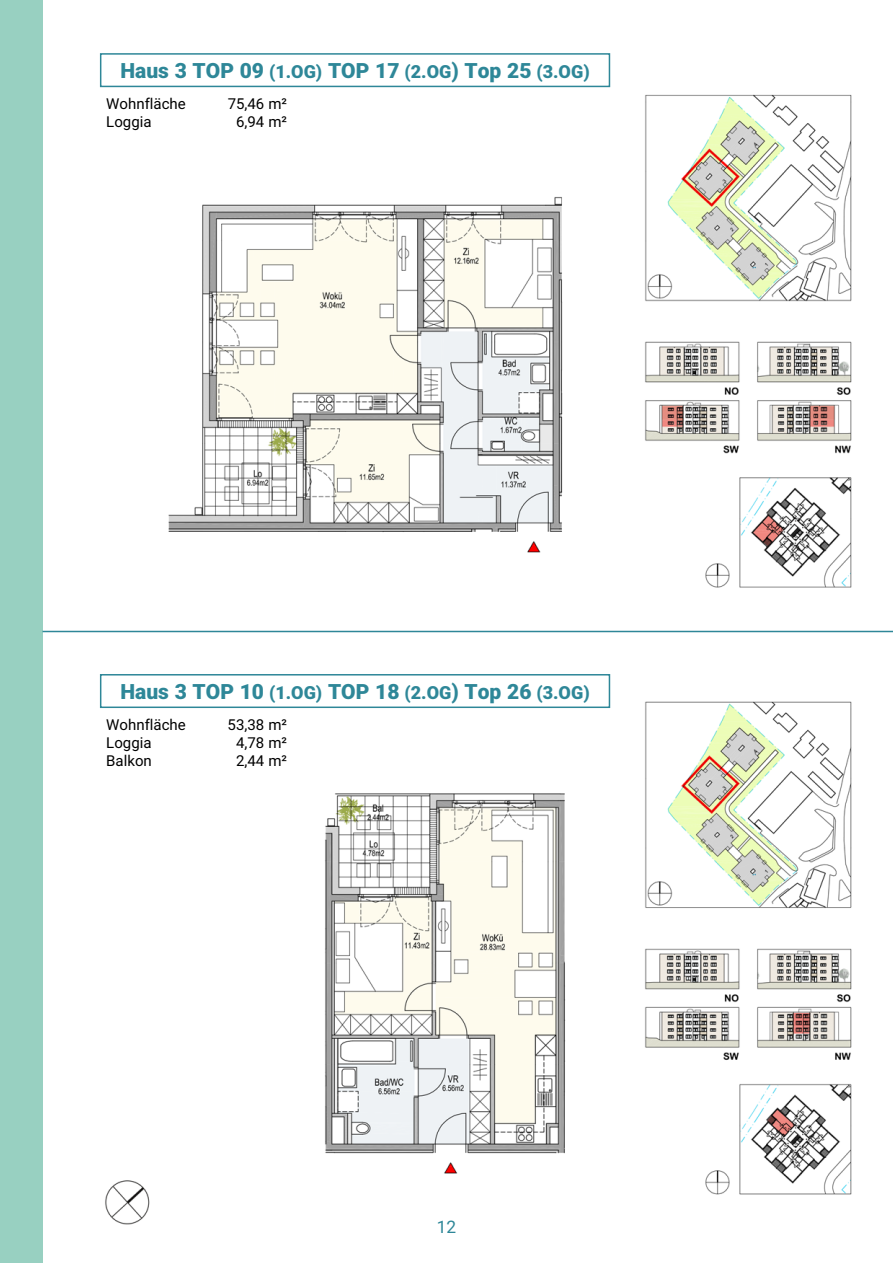
<style>
.page{position:relative;width:893px;height:1263px;background:#fff}
.page>*{position:absolute;margin:0;border:0;box-sizing:border-box;transform-origin:0 0}
.t1{font:900 21px "Roboto";color:#2e8798}
.t2{font:17.25px "Roboto";color:#2e8798}
.t3{font:15px "Roboto";color:#000}
.s1{font-size:18px}
</style>
<div class="page">
<img style="left:43px;top:53px;width:850px;height:1172px">
<div style="left:0;top:0;width:43px;height:1263px;background:#98d0c1"></div>
<hr style="left:43px;top:631px;width:850px;height:1px;background:#2e8798">
<div style="left:100px;top:53px;width:510px;height:34px;border:2px solid #2e8798"></div>
<div style="left:100px;top:674px;width:510px;height:34px;border:2px solid #2e8798"></div>
<p class="t1" style="left:120px;top:56px;width:471px">Haus 3 TOP 09 <span class="s1">(1.OG)</span> TOP 17 <span class="s1">(2.OG</span>) Top 25 <span class="s1">(3.OG)</span></p>
<p class="t3" style="left:106px;top:93px;width:81px">Wohnfläche</p>
<p class="t3" style="left:228px;top:93px;width:61px">75,46 m²</p>
<p class="t3" style="left:106px;top:111px;width:47px">Loggia</p>
<p class="t3" style="left:236px;top:111px;width:52px">6,94 m²</p>
<p class="t1" style="left:120px;top:677px;width:471px">Haus 3 TOP 10 <span class="s1">(1.OG)</span> TOP 18 <span class="s1">(2.OG</span>) Top 26 <span class="s1">(3.OG)</span></p>
<p class="t3" style="left:106px;top:714px;width:81px">Wohnfläche</p>
<p class="t3" style="left:228px;top:714px;width:61px">53,38 m²</p>
<p class="t3" style="left:106px;top:732px;width:47px">Loggia</p>
<p class="t3" style="left:236px;top:732px;width:52px">4,78 m²</p>
<p class="t3" style="left:106px;top:750px;width:47px">Balkon</p>
<p class="t3" style="left:236px;top:750px;width:52px">2,44 m²</p>
<p class="t2" style="left:437px;top:1215px;width:21px">12</p>
</div>
